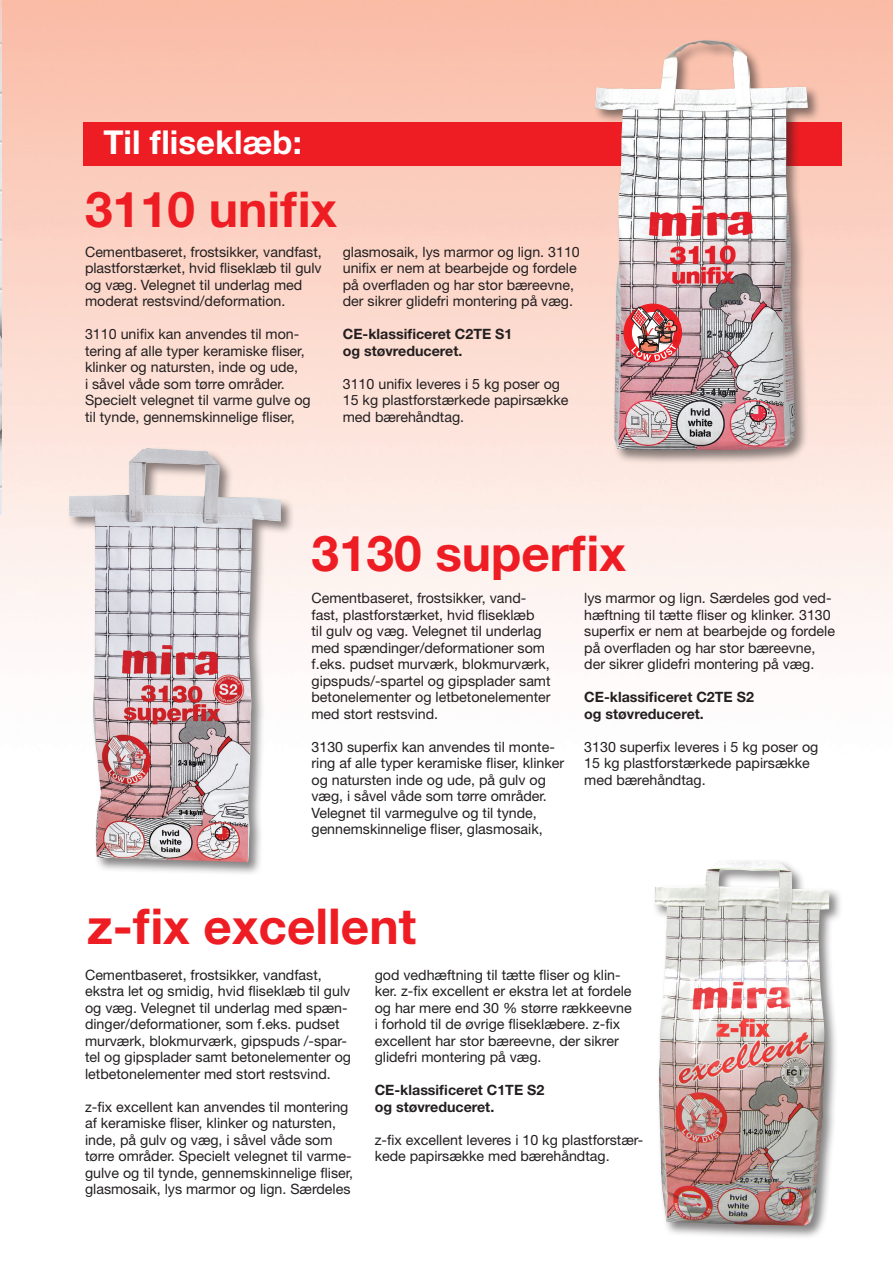
<style>
.page{position:relative;width:893px;height:1263px;background:#fff}
.page>*{position:absolute;margin:0;border:0;box-sizing:border-box;transform-origin:0 0}
.t1{font:700 49.5px "Helvetica Neue";color:#ee1d23}
.t2{font:700 33px "Helvetica Neue";color:#fff}
.brødtekst{font:14.25px/16.5px "Helvetica Neue";color:#231f20}
.brødtekst-2{font:700 14.25px/16.5px "Helvetica Neue";color:#231f20}
</style>
<div class="page">
<img style="left:1px;top:0;width:892px;height:637px">
<img style="left:0;top:0;width:1px;height:983px">
<div style="left:84px;top:122px;width:758px;height:44px;background:#ee1d23"></div>
<img style="left:0;top:0;width:1px;height:514px">
<div style="left:652px;top:858px;width:191px;height:381px;background:#231f20;opacity:.55"></div>
<img style="left:655px;top:860px;width:174px;height:365px">
<div style="left:594px;top:38px;width:227px;height:427px;background:#231f20;opacity:.55"></div>
<img style="left:595px;top:40px;width:213px;height:411px">
<img style="left:623px;top:303px;width:59px;height:59px">
<div style="left:67px;top:446px;width:228px;height:430px;background:#231f20;opacity:.55"></div>
<img style="left:69px;top:448px;width:212px;height:414px">
<p class="t2" style="left:103px;top:122px;width:200px">Til fliseklæb:</p>
<p class="t1" style="left:85px;top:178px;width:254px">3110 unifix</p>
<p class="brødtekst" style="left:85px;top:243px;width:238px">Cementbaseret, frostsikker, vandfast, plastforstærket, hvid fliseklæb til gulv og væg. Velegnet til underlag med moderat restsvind/deformation.</p>
<p class="brødtekst" style="left:85px;top:326px;width:227px">3110 unifix kan anvendes til mon&shy;tering af alle typer keramiske fliser, klinker og natursten, inde og ude,<br>i såvel våde som tørre områder.<br>Specielt velegnet til varme gulve og til tynde, gennemskinnelige fliser,</p>
<p class="brødtekst" style="left:343px;top:243px;width:239px">glasmosaik, lys marmor og lign. 3110 unifix er nem at bearbejde og fordele på overfladen og har stor bæreevne, der sikrer glidefri montering på væg.</p>
<p class="brødtekst-2" style="left:343px;top:326px;width:171px">CE-klassificeret C2TE S1 og støvreduceret.</p>
<p class="brødtekst" style="left:343px;top:375px;width:219px">3110 unifix leveres i 5 kg poser og</p>
<p class="brødtekst" style="left:343px;top:392px;width:227px">15 kg plastforstærkede papirsække med bærehåndtag.</p>
<p class="t1" style="left:311px;top:523px;width:316px">3130 superfix</p>
<p class="brødtekst" style="left:311px;top:589px;width:241px">Cementbaseret, frostsikker, vand&shy;fast, plastforstærket, hvid fliseklæb<br>til gulv og væg. Velegnet til underlag med spændinger/deformationer som f.eks. pudset murværk, blokmurværk, gipspuds/-spartel og gipsplader samt betonelementer og letbetonelementer med stort restsvind.</p>
<p class="brødtekst" style="left:311px;top:738px;width:254px">3130 superfix kan anvendes til monte&shy;ring af alle typer keramiske fliser, klinker og natursten inde og ude, på gulv og væg, i såvel våde som tørre områder.<br>Velegnet til varmegulve og til tynde, gennemskinnelige fliser, glasmosaik,</p>
<p class="brødtekst" style="left:584px;top:589px;width:252px">lys marmor og lign. Særdeles god ved&shy;hæftning til tætte fliser og klinker. 3130 superfix er nem at bearbejde og fordele på overfladen og har stor bæreevne, der sikrer glidefri montering på væg.</p>
<p class="brødtekst-2" style="left:584px;top:688px;width:171px">CE-klassificeret C2TE S2 og støvreduceret.</p>
<p class="brødtekst" style="left:584px;top:738px;width:236px">3130 superfix leveres i 5 kg poser og</p>
<p class="brødtekst" style="left:584px;top:754px;width:227px">15 kg plastforstærkede papirsække med bærehåndtag.</p>
<p class="t1" style="left:87px;top:895px;width:330px">z-fix excellent</p>
<p class="brødtekst" style="left:85px;top:966px;width:268px">Cementbaseret, frostsikker, vandfast, ekstra let og smidig, hvid fliseklæb til gulv og væg. Velegnet til underlag med spæn&shy;dinger/deformationer, som f.eks. pudset murværk, blokmurværk, gipspuds /-spar&shy;tel og gipsplader samt betonelementer og letbetonelementer med stort restsvind.</p>
<p class="brødtekst" style="left:85px;top:1098px;width:270px">z-fix excellent kan anvendes til montering af keramiske fliser, klinker og natursten, inde, på gulv og væg, i såvel våde som tørre områder. Specielt velegnet til varme&shy;gulve og til tynde, gennemskinnelige fliser, glasmosaik, lys marmor og lign. Særdeles</p>
<p class="brødtekst" style="left:375px;top:966px;width:259px">god vedhæftning til tætte fliser og klin&shy;ker. z-fix excellent er ekstra let at fordele og har mere end 30 % større rækkeevne i forhold til de øvrige fliseklæbere. z-fix excellent har stor bæreevne, der sikrer glidefri montering på væg.</p>
<p class="brødtekst-2" style="left:375px;top:1081px;width:171px">CE-klassificeret C1TE S2 og støvreduceret.</p>
<p class="brødtekst" style="left:375px;top:1131px;width:270px">z-fix excellent leveres i 10 kg plastforstær&shy;kede papirsække med bærehåndtag.</p>
</div>
